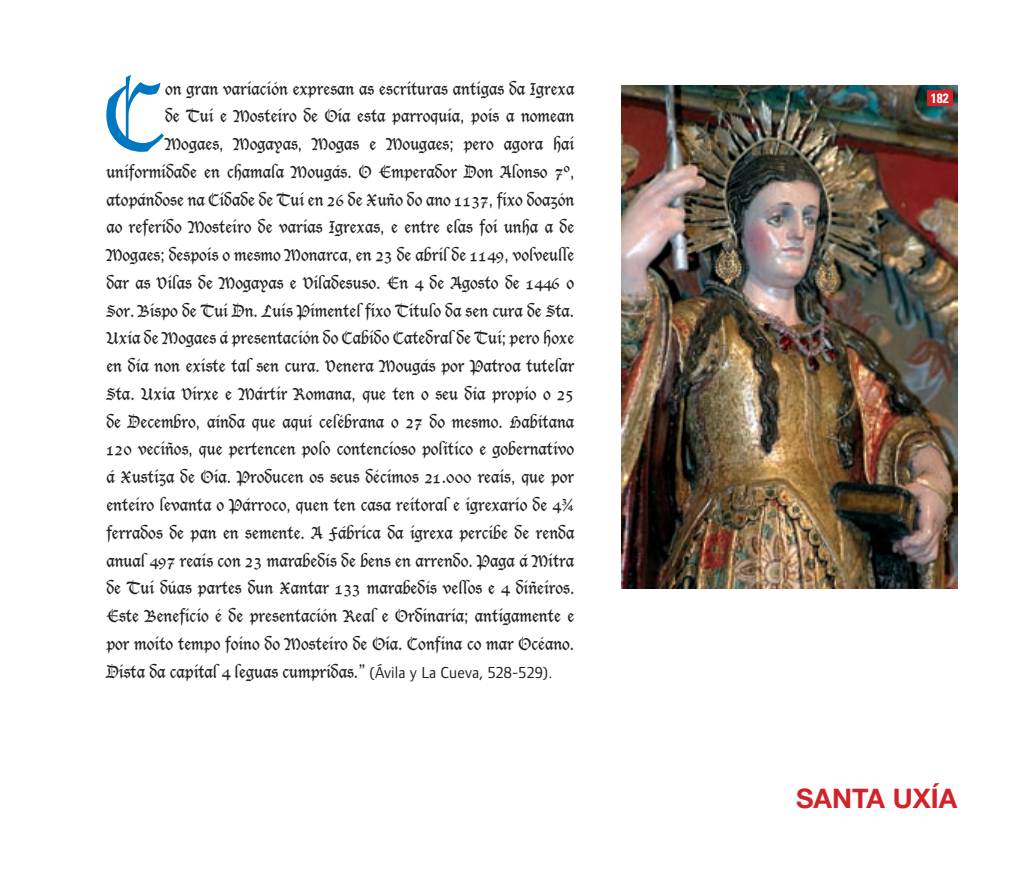
<style>
.page{position:relative;width:1021px;height:893px;background:#fff}
.page>*{position:absolute;margin:0;border:0;box-sizing:border-box;transform-origin:0 0}
.t1{font:91.5px "Lucida Blackletter";color:#0077c0}
.t2{font:700 27px "Helvetica Neue";color:#d1232a}
.t3{font:16.5px "Lucida Blackletter";color:#231f20}
.t4{font:700 condensed 13.5px "Univers";color:#fff}
.s1{font-family:"Foundry Form Sans"}
</style>
<div class="page">
<img style="left:621px;top:85px;width:336px;height:504px">
<div style="left:927px;top:90px;width:25px;height:16px;background:#d1232a"></div>
<h1 class="t1" style="left:104px;top:62px;width:62px">C</h1>
<p class="t3" style="left:165px;top:79px;width:411px">on gran variación expresan as escrituras antigas da Igrexa</p>
<p class="t3" style="left:165px;top:107px;width:411px">de Tui e Mosteiro de Oia esta parroquia, pois a nomean</p>
<p class="t3" style="left:165px;top:134px;width:411px">Mogaes, Mogayas, Mogas e Mougaes; pero agora hai</p>
<p class="t3" style="left:106px;top:162px;width:469px">uniformidade en chamala Mougás. O Emperador Don Alonso 7º,</p>
<p class="t3" style="left:106px;top:190px;width:469px">atopándose na Cidade de Tui en 26 de Xuño do ano 1137, fixo doazón</p>
<p class="t3" style="left:106px;top:218px;width:469px">ao referido Mosteiro de varias Igrexas, e entre elas foi unha a de</p>
<p class="t3" style="left:106px;top:245px;width:469px">Mogaes; despois o mesmo Monarca, en 23 de abril de 1149, volveulle</p>
<p class="t3" style="left:106px;top:273px;width:469px">dar as Vilas de Mogayas e Viladesuso. En 4 de Agosto de 1446 o</p>
<p class="t3" style="left:106px;top:301px;width:469px">Sor. Bispo de Tui Dn. Luis Pimentel fixo Titulo da sen cura de Sta.</p>
<p class="t3" style="left:106px;top:329px;width:469px">Uxía de Mogaes á presentación do Cabido Catedral de Tui; pero hoxe</p>
<p class="t3" style="left:106px;top:356px;width:469px">en día non existe tal sen cura. Venera Mougás por Patroa tutelar</p>
<p class="t3" style="left:106px;top:384px;width:469px">Sta. Uxía Virxe e Mártir Romana, que ten o seu día propio o 25</p>
<p class="t3" style="left:106px;top:412px;width:469px">de Decembro, aínda que aquí celébrana o 27 do mesmo. Habítana</p>
<p class="t3" style="left:106px;top:440px;width:469px">120 veciños, que pertencen polo contencioso político e gobernativo</p>
<p class="t3" style="left:106px;top:467px;width:469px">á Xustiza de Oia. Producen os seus décimos 21.000 reais, que por</p>
<p class="t3" style="left:106px;top:495px;width:469px">enteiro levanta o Párroco, quen ten casa reitoral e igrexario de 4¾</p>
<p class="t3" style="left:106px;top:523px;width:469px">ferrados de pan en semente. A Fábrica da igrexa percibe de renda</p>
<p class="t3" style="left:106px;top:551px;width:469px">anual 497 reais con 23 marabedís de bens en arrendo. Paga á Mitra</p>
<p class="t3" style="left:106px;top:578px;width:469px">de Tui dúas partes dun Xantar 133 marabedís vellos e 4 diñeiros.</p>
<p class="t3" style="left:106px;top:606px;width:469px">Este Beneficio é de presentación Real e Ordinaria; antigamente e</p>
<p class="t3" style="left:106px;top:634px;width:469px">por moito tempo foino do Mosteiro de Oia. Confina co mar Océano.</p>
<p class="t3" style="left:106px;top:662px;width:447px">Dista da capital 4 leguas cumpridas.” <span class="s1">(Ávila y La Cueva, 528-529).</span></p>
<p class="t4" style="left:931px;top:90px;width:19px">182</p>
<h2 class="t2" style="left:796px;top:782px;width:160px">SANTA UXÍA</h2>
</div>
